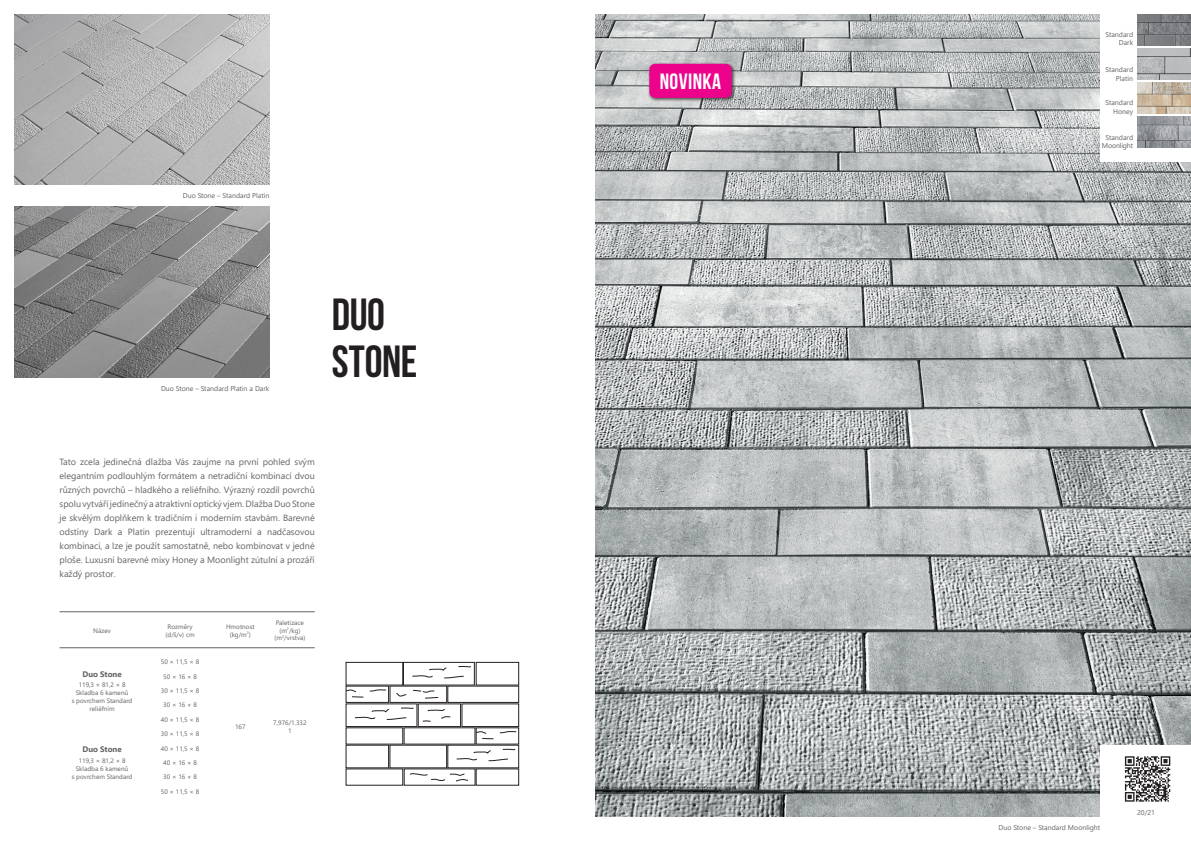
<style>
.page{position:relative;width:1191px;height:842px;background:#fff}
.page>*{position:absolute;margin:0;border:0;box-sizing:border-box;transform-origin:0 0}
.t1{font:45px/47px "Bebas Neue";letter-spacing:-.01em;color:#231f20}
.t2{font:22.1px "Bebas Neue";letter-spacing:.02em;color:#fff}
.t3{font:9px/14px "Segoe UI";color:#636366;text-align:justify}
.t4{font:700 8px "Segoe UI";color:#636366}
.t5{font:7px/8.4px "Segoe UI";color:#636366;text-align:right}
.t6{font:7px/8.4px "Segoe UI";letter-spacing:-.02em;color:#636366;text-align:center}
.t7{font:6.5px/7.8px "Segoe UI";color:#636366;text-align:center}
</style>
<div class="page">
<img style="left:595px;top:14px;width:596px;height:802px">
<div style="left:1100px;top:746px;width:91px;height:96px;background:#fff"></div>
<div style="left:1100px;top:0;width:91px;height:162px;background:#fff"></div>
<img style="left:14px;top:14px;width:255px;height:170px">
<img style="left:14px;top:207px;width:255px;height:170px">
<hr style="left:60px;top:611px;width:255px;height:1px;background:#636366">
<hr style="left:60px;top:647px;width:255px;height:1px;background:#636366">
<img style="left:1137px;top:14px;width:54px;height:31px">
<img style="left:1137px;top:48px;width:54px;height:31px">
<img style="left:1137px;top:82px;width:54px;height:31px">
<img style="left:1137px;top:116px;width:54px;height:31px">
<svg style="left:1125px;top:756px;width:45px;height:46px"></svg>
<svg style="left:410px;top:773px;width:58px;height:8px"></svg>
<svg style="left:396px;top:693px;width:10px;height:3px"></svg>
<svg style="left:413px;top:690px;width:25px;height:8px"></svg>
<div style="left:418px;top:704px;width:42px;height:23px;border:1px solid #231f20"></div>
<svg style="left:422px;top:709px;width:28px;height:13px"></svg>
<svg style="left:456px;top:749px;width:59px;height:12px"></svg>
<div style="left:346px;top:704px;width:71px;height:23px;border:1px solid #231f20"></div>
<svg style="left:355px;top:707px;width:59px;height:13px"></svg>
<div style="left:403px;top:662px;width:71px;height:23px;border:1px solid #231f20"></div>
<svg style="left:412px;top:666px;width:59px;height:12px"></svg>
<svg style="left:500px;top:731px;width:16px;height:2px"></svg>
<svg style="left:476px;top:731px;width:18px;height:8px"></svg>
<svg style="left:369px;top:689px;width:17px;height:2px"></svg>
<svg style="left:346px;top:690px;width:17px;height:7px"></svg>
<div style="left:476px;top:662px;width:43px;height:23px;border:1px solid #231f20"></div>
<div style="left:462px;top:704px;width:57px;height:23px;border:1px solid #231f20"></div>
<div style="left:346px;top:662px;width:57px;height:23px;border:1px solid #231f20"></div>
<div style="left:647px;top:62px;width:89px;height:40px;background:#231f20;opacity:.75"></div>
<div style="left:649px;top:64px;width:82px;height:34px;background:#ed028c;border-radius:6px"></div>
<p class="t5" style="left:183px;top:191px;width:88px">Duo Stone – Standard Platin</p>
<p class="t5" style="left:161px;top:383px;width:110px">Duo Stone – Standard Platin a Dark</p>
<h1 class="t1" style="left:332px;top:290px;width:87px">DUO<br>STONE</h1>
<p class="t3" style="left:60px;top:454px;width:257px">Tato zcela jedinečná dlažba Vás zaujme na první pohled svým elegantním podlouhlým formátem a netradiční kombinací dvou různých povrchů – hladkého a reliéfního. Výrazný rozdíl povrchů spolu vytváří jedinečný a atraktivní optický vjem. Dlažba Duo Stone je skvělým doplňkem k tradičním i moderním stavbám. Barevné odstíny Dark a Platin prezentují ultramoderní a nadčasovou kombinaci, a lze je použít samostatně, nebo kombinovat v jedné ploše. Luxusní barevné mixy Honey a Moonlight zútulní a prozáří každý prostor.</p>
<p class="t7" style="left:93px;top:626px;width:19px">Název</p>
<p class="t7" style="left:165px;top:622px;width:31px">Rozměry (d/š/v) cm</p>
<p class="t7" style="left:226px;top:622px;width:30px">Hmotnost (kg/m<sup>2</sup>)</p>
<p class="t7" style="left:274px;top:618px;width:32px">Paletizace (m<sup>2</sup>/kg) (m<sup>2</sup>/vrstva)</p>
<p class="t4" style="left:82px;top:666px;width:41px">Duo Stone</p>
<p class="t7" style="left:72px;top:680px;width:62px">119,3 × 81,2 × 8<br>Skladba 6 kamenů<br>s povrchem Standard reliéfním</p>
<p class="t7" style="left:161px;top:657px;width:40px">50 × 11,5 × 8</p>
<p class="t7" style="left:163px;top:672px;width:35px">50 × 16 × 8</p>
<p class="t7" style="left:161px;top:686px;width:40px">30 × 11,5 × 8</p>
<p class="t7" style="left:163px;top:701px;width:35px">30 × 16 × 8</p>
<p class="t7" style="left:161px;top:715px;width:40px">40 × 11,5 × 8</p>
<p class="t7" style="left:235px;top:722px;width:12px">167</p>
<p class="t7" style="left:273px;top:718px;width:35px">7,976/1.332<br>1</p>
<p class="t7" style="left:161px;top:729px;width:40px">30 × 11,5 × 8</p>
<p class="t7" style="left:161px;top:744px;width:40px">40 × 11,5 × 8</p>
<p class="t7" style="left:163px;top:758px;width:35px">40 × 16 × 8</p>
<p class="t7" style="left:163px;top:772px;width:35px">30 × 16 × 8</p>
<p class="t7" style="left:161px;top:787px;width:40px">50 × 11,5 × 8</p>
<p class="t4" style="left:82px;top:742px;width:41px">Duo Stone</p>
<p class="t7" style="left:72px;top:756px;width:62px">119,3 × 81,2 × 8<br>Skladba 6 kamenů<br>s povrchem Standard</p>
<h2 class="t2" style="left:660px;top:69px;width:63px">NOVINKA</h2>
<p class="t5" style="left:1105px;top:29px;width:29px">Standard<br>Dark</p>
<p class="t5" style="left:1105px;top:65px;width:29px">Standard<br>Platin</p>
<p class="t5" style="left:1105px;top:98px;width:29px">Standard<br>Honey</p>
<p class="t6" style="left:1102px;top:132px;width:33px">Standard<br>Moonlight</p>
<p class="t5" style="left:998px;top:823px;width:103px">Duo Stone – Standard Moonlight</p>
<p class="t5" style="left:1137px;top:808px;width:19px">20/21</p>
</div>
